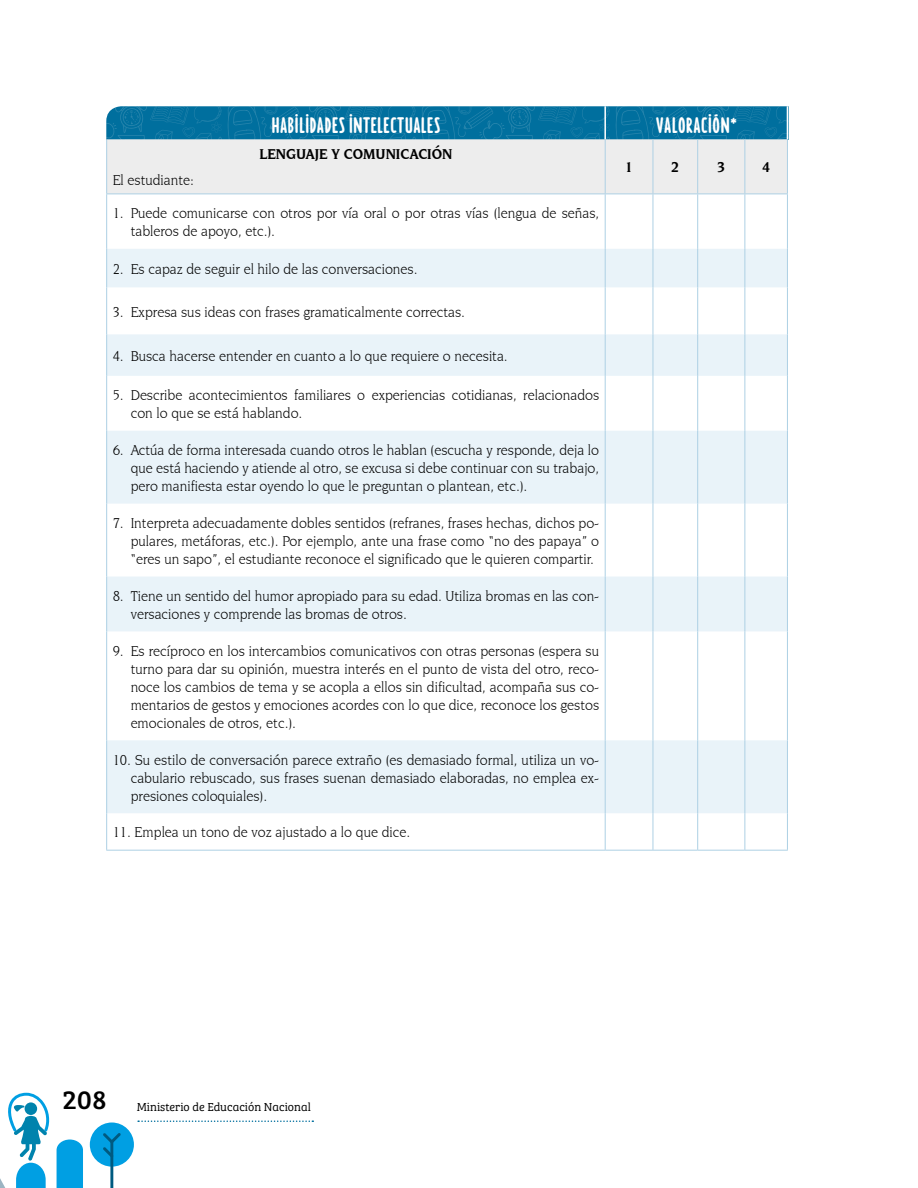
<style>
.page{position:relative;width:918px;height:1188px;background:#fff}
.page>*{position:absolute;margin:0;border:0;box-sizing:border-box;transform-origin:0 0}
.t1{font:27px "Bree Serif";color:#000}
.t2{font:700 22.5px "Borden";color:#fff}
.t3{font:15px/18px "Novarese IT Cby BT";color:#000;text-align:justify;scale:.95 1}
.t4{font:700 15px "Novarese IT Cby BT";color:#000;scale:.95 1}
.t5{font:300 12px "Bree Serif";color:#000}
</style>
<div class="page">
<svg style="left:57px;top:1140px;width:26px;height:48px"></svg>
<div style="left:90px;top:1123px;width:44px;height:44px;background:#009fe3;border-radius:50%"></div>
<svg style="left:103px;top:1133px;width:18px;height:55px"></svg>
<svg style="left:138px;top:1120px;width:175px;height:2px"></svg>
<svg style="left:0;top:1093px;width:50px;height:95px"></svg>
<svg style="left:106px;top:106px;width:683px;height:88px;background:#95bed0"></svg>
<svg style="left:107px;top:249px;width:680px;height:564px"></svg>
<hr style="left:787px;top:106px;width:1px;height:33px;background:#fff">
<hr style="left:604px;top:106px;width:2px;height:33px;background:#fff">
<hr style="left:605px;top:139px;width:1px;height:55px;background:#add0e4">
<hr style="left:653px;top:139px;width:1px;height:55px;background:#add0e4">
<hr style="left:697px;top:139px;width:1px;height:55px;background:#add0e4">
<hr style="left:745px;top:139px;width:1px;height:55px;background:#add0e4">
<hr style="left:605px;top:194px;width:1px;height:55px;background:#add0e4">
<hr style="left:653px;top:194px;width:1px;height:55px;background:#add0e4">
<hr style="left:697px;top:194px;width:1px;height:55px;background:#add0e4">
<hr style="left:745px;top:194px;width:1px;height:55px;background:#add0e4">
<hr style="left:605px;top:249px;width:1px;height:38px;background:#add0e4">
<hr style="left:653px;top:249px;width:1px;height:38px;background:#add0e4">
<hr style="left:697px;top:249px;width:1px;height:38px;background:#add0e4">
<hr style="left:745px;top:249px;width:1px;height:38px;background:#add0e4">
<hr style="left:605px;top:287px;width:1px;height:47px;background:#add0e4">
<hr style="left:653px;top:287px;width:1px;height:47px;background:#add0e4">
<hr style="left:697px;top:287px;width:1px;height:47px;background:#add0e4">
<hr style="left:745px;top:287px;width:1px;height:47px;background:#add0e4">
<hr style="left:605px;top:334px;width:1px;height:42px;background:#add0e4">
<hr style="left:653px;top:334px;width:1px;height:42px;background:#add0e4">
<hr style="left:697px;top:334px;width:1px;height:42px;background:#add0e4">
<hr style="left:745px;top:334px;width:1px;height:42px;background:#add0e4">
<hr style="left:605px;top:376px;width:1px;height:55px;background:#add0e4">
<hr style="left:653px;top:376px;width:1px;height:55px;background:#add0e4">
<hr style="left:697px;top:376px;width:1px;height:55px;background:#add0e4">
<hr style="left:745px;top:376px;width:1px;height:55px;background:#add0e4">
<hr style="left:605px;top:431px;width:1px;height:73px;background:#add0e4">
<hr style="left:653px;top:431px;width:1px;height:73px;background:#add0e4">
<hr style="left:697px;top:431px;width:1px;height:73px;background:#add0e4">
<hr style="left:745px;top:431px;width:1px;height:73px;background:#add0e4">
<hr style="left:605px;top:504px;width:1px;height:73px;background:#add0e4">
<hr style="left:653px;top:504px;width:1px;height:73px;background:#add0e4">
<hr style="left:697px;top:504px;width:1px;height:73px;background:#add0e4">
<hr style="left:745px;top:504px;width:1px;height:73px;background:#add0e4">
<hr style="left:605px;top:577px;width:1px;height:54px;background:#add0e4">
<hr style="left:653px;top:577px;width:1px;height:54px;background:#add0e4">
<hr style="left:697px;top:577px;width:1px;height:54px;background:#add0e4">
<hr style="left:745px;top:577px;width:1px;height:54px;background:#add0e4">
<hr style="left:605px;top:631px;width:1px;height:109px;background:#add0e4">
<hr style="left:653px;top:631px;width:1px;height:109px;background:#add0e4">
<hr style="left:697px;top:631px;width:1px;height:109px;background:#add0e4">
<hr style="left:745px;top:631px;width:1px;height:109px;background:#add0e4">
<hr style="left:605px;top:740px;width:1px;height:73px;background:#add0e4">
<hr style="left:653px;top:740px;width:1px;height:73px;background:#add0e4">
<hr style="left:697px;top:740px;width:1px;height:73px;background:#add0e4">
<hr style="left:745px;top:740px;width:1px;height:73px;background:#add0e4">
<hr style="left:605px;top:813px;width:1px;height:37px;background:#add0e4">
<hr style="left:653px;top:813px;width:1px;height:37px;background:#add0e4">
<hr style="left:697px;top:813px;width:1px;height:37px;background:#add0e4">
<hr style="left:745px;top:813px;width:1px;height:37px;background:#add0e4">
<hr style="left:787px;top:139px;width:1px;height:55px;background:#add0e4">
<hr style="left:605px;top:194px;width:48px;height:1px;background:#add0e4">
<hr style="left:653px;top:194px;width:45px;height:1px;background:#add0e4">
<hr style="left:698px;top:194px;width:47px;height:1px;background:#add0e4">
<hr style="left:745px;top:194px;width:43px;height:1px;background:#add0e4">
<hr style="left:106px;top:194px;width:1px;height:55px;background:#add0e4">
<hr style="left:787px;top:194px;width:1px;height:55px;background:#add0e4">
<hr style="left:106px;top:139px;width:1px;height:55px;background:#add0e4">
<hr style="left:106px;top:194px;width:499px;height:1px;background:#add0e4">
<hr style="left:106px;top:249px;width:1px;height:38px;background:#add0e4">
<hr style="left:787px;top:249px;width:1px;height:38px;background:#add0e4">
<hr style="left:106px;top:334px;width:1px;height:42px;background:#add0e4">
<hr style="left:787px;top:334px;width:1px;height:42px;background:#add0e4">
<hr style="left:106px;top:376px;width:1px;height:55px;background:#add0e4">
<hr style="left:787px;top:376px;width:1px;height:55px;background:#add0e4">
<hr style="left:106px;top:431px;width:1px;height:73px;background:#add0e4">
<hr style="left:787px;top:431px;width:1px;height:73px;background:#add0e4">
<hr style="left:106px;top:504px;width:1px;height:73px;background:#add0e4">
<hr style="left:787px;top:504px;width:1px;height:73px;background:#add0e4">
<hr style="left:106px;top:631px;width:1px;height:109px;background:#add0e4">
<hr style="left:787px;top:631px;width:1px;height:109px;background:#add0e4">
<hr style="left:106px;top:813px;width:1px;height:37px;background:#add0e4">
<hr style="left:787px;top:813px;width:1px;height:37px;background:#add0e4">
<hr style="left:106px;top:577px;width:1px;height:54px;background:#add0e4">
<hr style="left:787px;top:577px;width:1px;height:54px;background:#add0e4">
<hr style="left:106px;top:740px;width:1px;height:73px;background:#add0e4">
<hr style="left:787px;top:740px;width:1px;height:73px;background:#add0e4">
<hr style="left:106px;top:850px;width:499px;height:1px;background:#add0e4">
<hr style="left:605px;top:850px;width:48px;height:1px;background:#add0e4">
<hr style="left:653px;top:850px;width:45px;height:1px;background:#add0e4">
<hr style="left:698px;top:850px;width:47px;height:1px;background:#add0e4">
<hr style="left:745px;top:850px;width:43px;height:1px;background:#add0e4">
<hr style="left:106px;top:287px;width:1px;height:47px;background:#add0e4">
<hr style="left:787px;top:287px;width:1px;height:47px;background:#add0e4">
<p class="t3" style="left:113px;top:171px;width:87px">El estudiante:</p>
<h2 class="t2" style="left:271px;top:111px;width:171px">HABILIDADES INTELECTUALES</h2>
<h2 class="t2" style="left:655px;top:111px;width:83px">VALORACIÓN*</h2>
<p class="t4" style="left:259px;top:145px;width:205px">LENGUAJE Y COMUNICACIÓN</p>
<p class="t4" style="left:625px;top:158px;width:10px">1</p>
<p class="t4" style="left:671px;top:158px;width:10px">2</p>
<p class="t4" style="left:717px;top:158px;width:10px">3</p>
<p class="t4" style="left:762px;top:158px;width:10px">4</p>
<p class="t3" style="left:131px;top:204px;width:495px;text-indent:-18px">1. Puede comunicarse con otros por vía oral o por otras vías (lengua de señas, tableros de apoyo, etc.).</p>
<p class="t3" style="left:113px;top:260px;width:322px">2. Es capaz de seguir el hilo de las conversaciones.</p>
<p class="t3" style="left:113px;top:302px;width:372px">3. Expresa sus ideas con frases gramaticalmente correctas.</p>
<p class="t3" style="left:113px;top:347px;width:417px">4. Busca hacerse entender en cuanto a lo que requiere o necesita.</p>
<p class="t3" style="left:131px;top:386px;width:495px;text-indent:-18px">5. Describe acontecimientos familiares o experiencias cotidianas, relacionados con lo que se está hablando.</p>
<p class="t3" style="left:131px;top:441px;width:495px;text-indent:-18px">6. Actúa de forma interesada cuando otros le hablan (escucha y responde, deja lo que está haciendo y atiende al otro, se excusa si debe continuar con su trabajo, pero manifiesta estar oyendo lo que le preguntan o plantean, etc.).</p>
<p class="t3" style="left:131px;top:514px;width:495px;text-indent:-18px">7. Interpreta adecuadamente dobles sentidos (refranes, frases hechas, dichos po&shy;pulares, metáforas, etc.). Por ejemplo, ante una frase como “no des papaya” o “eres un sapo”, el estudiante reconoce el significado que le quieren compartir.</p>
<p class="t3" style="left:131px;top:587px;width:495px;text-indent:-18px">8. Tiene un sentido del humor apropiado para su edad. Utiliza bromas en las con&shy;versaciones y comprende las bromas de otros.</p>
<p class="t3" style="left:131px;top:642px;width:495px;text-indent:-18px">9. Es recíproco en los intercambios comunicativos con otras personas (espera su turno para dar su opinión, muestra interés en el punto de vista del otro, reco&shy;noce los cambios de tema y se acopla a ellos sin dificultad, acompaña sus co&shy;mentarios de gestos y emociones acordes con lo que dice, reconoce los gestos emocionales de otros, etc.).</p>
<p class="t3" style="left:131px;top:750px;width:495px;text-indent:-18px">10. Su estilo de conversación parece extraño (es demasiado formal, utiliza un vo&shy;cabulario rebuscado, sus frases suenan demasiado elaboradas, no emplea ex&shy;presiones coloquiales).</p>
<p class="t3" style="left:113px;top:823px;width:315px">11. Emplea un tono de voz ajustado a lo que dice.</p>
<h1 class="t1" style="left:63px;top:1080px;width:45px">208</h1>
<p class="t5" style="left:137px;top:1098px;width:176px">Ministerio de Educación Nacional</p>
</div>
